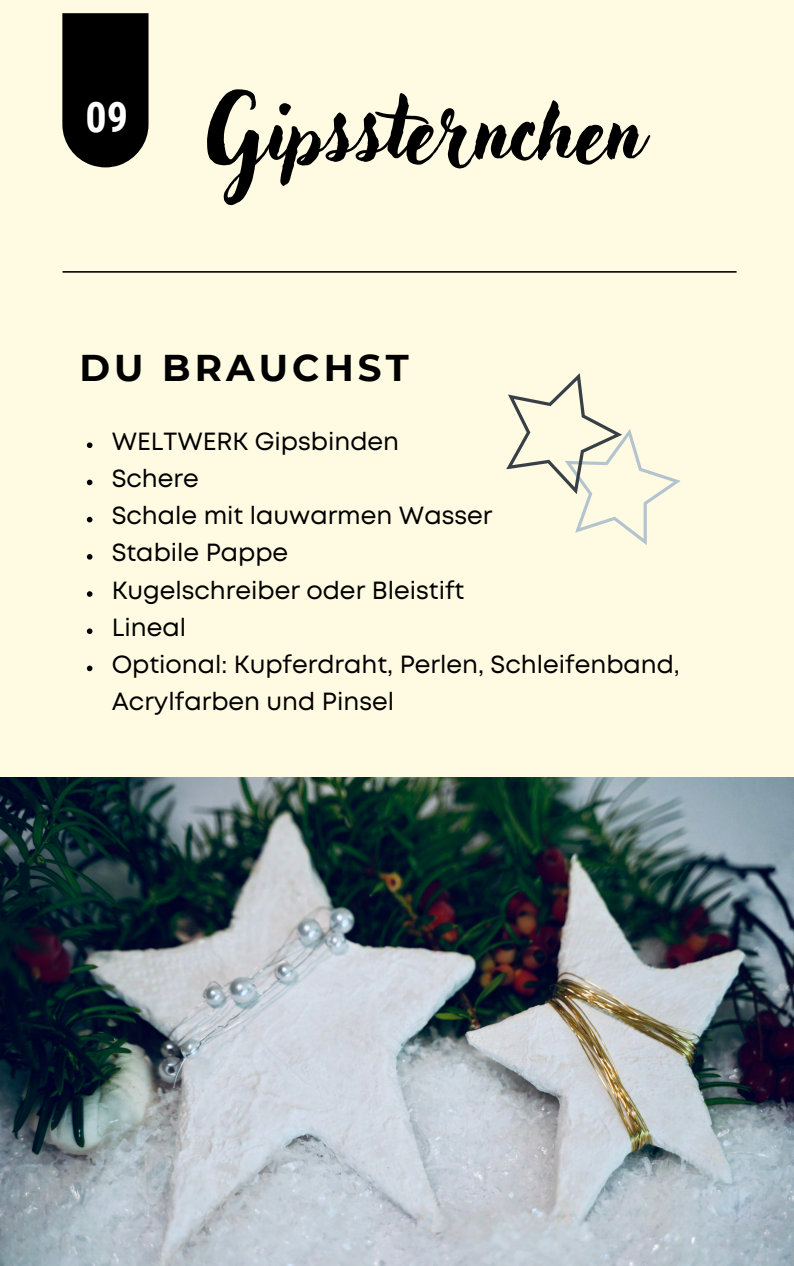
<style>
.page{position:relative;width:794px;height:1266px;background:#fff}
.page>*{position:absolute;margin:0;border:0;box-sizing:border-box;transform-origin:0 0}
.t1{font:85.43px "Adlery Pro";color:#000}
.t2{font:700 42.15px "Roboto Condensed";color:#fff}
.t3{font:700 37.2px "Montserrat";letter-spacing:.11em;color:#000}
.t4{font:24.75px/37.2px "Mont";color:#000}
</style>
<div class="page">
<div style="left:0;top:0;width:793px;height:1266px;background:#fffae2"></div>
<svg style="left:62px;top:13px;width:86px;height:154px;background:#0f0f0e"></svg>
<svg style="left:62px;top:271px;width:674px;height:2px"></svg>
<svg style="left:87px;top:442px;width:5px;height:6px"></svg>
<svg style="left:87px;top:480px;width:5px;height:5px"></svg>
<svg style="left:87px;top:517px;width:5px;height:5px"></svg>
<svg style="left:87px;top:554px;width:5px;height:5px"></svg>
<svg style="left:87px;top:591px;width:5px;height:6px"></svg>
<svg style="left:87px;top:628px;width:5px;height:6px"></svg>
<svg style="left:87px;top:665px;width:5px;height:6px"></svg>
<svg style="left:506px;top:373px;width:174px;height:172px"></svg>
<img style="left:0;top:777px;width:793px;height:489px">
<h2 class="t2" style="left:86px;top:93px;width:44px">09</h2>
<h1 class="t1" style="left:207px;top:92px;width:437px">Gipssternchen</h1>
<h3 class="t3" style="left:79px;top:345px;width:330px">DU BRAUCHST</h3>
<p class="t4" style="left:112px;top:424px;width:569px">WELTWERK Gipsbinden<br>Schere<br>Schale mit lauwarmen Wasser<br>Stabile Pappe<br>Kugelschreiber oder Bleistift<br>Lineal<br>Optional: Kupferdraht, Perlen, Schleifenband,<br>Acrylfarben und Pinsel</p>
</div>
